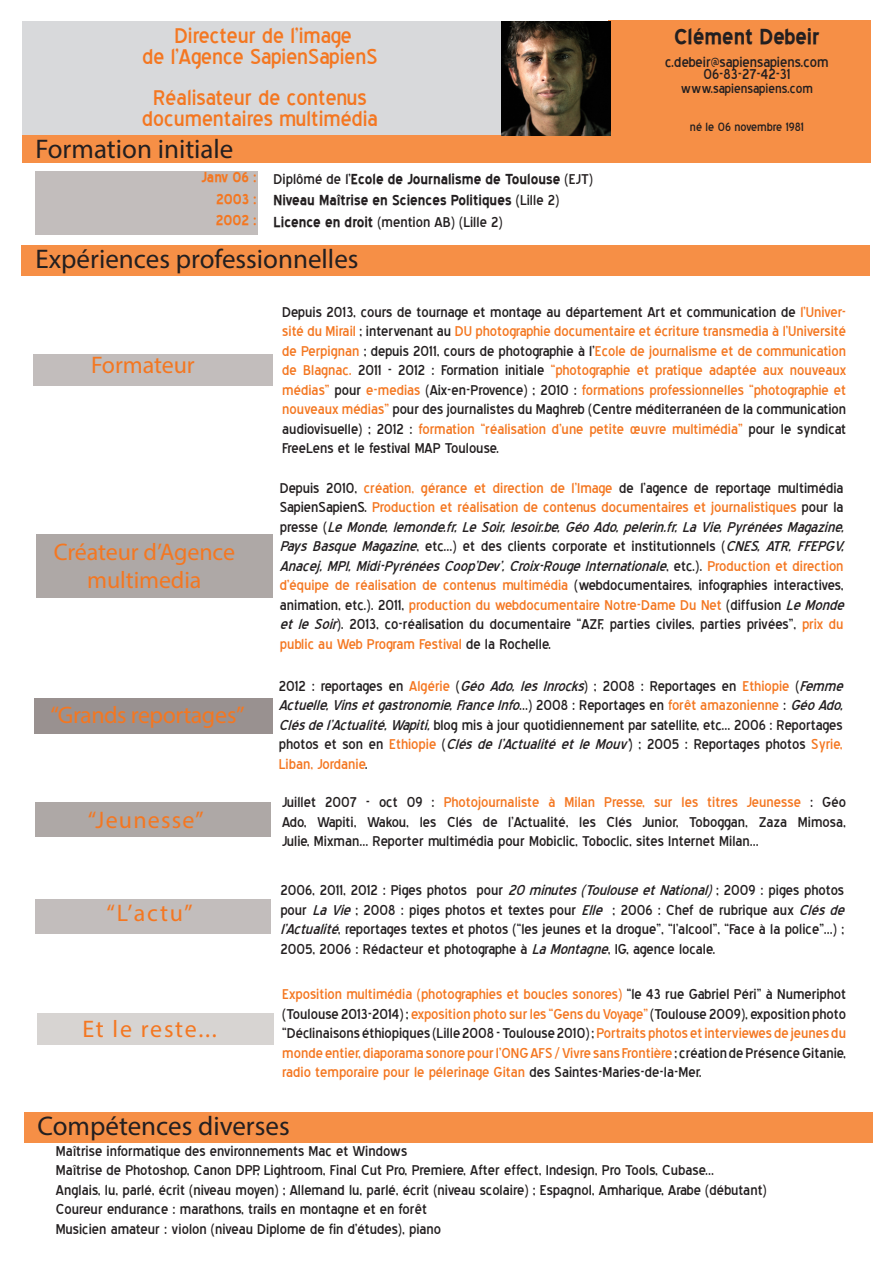
<style>
.page{position:relative;width:893px;height:1263px;background:#fff}
.page>*{position:absolute;margin:0;border:0;box-sizing:border-box;transform-origin:0 0}
.t1{font:27px/21px "Blue Highway";color:#f47721;text-align:center}
.t2{font:27px "Myriad Pro";color:#231f20}
.t3{font:700 27px "Blue Highway";color:#231f20}
.t4{font:24px/28.8px "Myriad Pro";letter-spacing:-.005em;color:#f47721;text-align:center}
.t5{font:24px "Myriad Pro";letter-spacing:.075em;color:#f47721}
.t6{font:24px "Myriad Pro";letter-spacing:.05em;color:#f47721}
.t7{font:18px/19.5px "Blue Highway";color:#231f20}
.t8{font:18px/19.5px "Blue Highway";color:#f47721;text-align:justify}
.t9{font:700 18px/21.6px "Blue Highway";color:#231f20}
.t10{font:700 18px/21.6px "Blue Highway";color:#f47721;text-align:justify}
.t11{font:16.5px "Blue Highway";color:#231f20}
.t12{font:15px "Blue Highway";color:#231f20}
.s1{font-weight:400}
.s2{color:#f47721}
.s3{font-style:italic}
.s4{color:#231f20}
</style>
<div class="page">
<div style="left:22px;top:21px;width:587px;height:115px;background:#d8d9db"></div>
<div style="left:22px;top:135px;width:849px;height:28px;background:#f68f46"></div>
<div style="left:35px;top:171px;width:223px;height:63px;background:#c2bdbc"></div>
<div style="left:21px;top:246px;width:849px;height:30px;background:#f68f46"></div>
<div style="left:34px;top:698px;width:238px;height:35px;background:#999190"></div>
<div style="left:24px;top:1112px;width:849px;height:30px;background:#f68f46"></div>
<div style="left:35px;top:802px;width:236px;height:35px;background:#aea8a6"></div>
<div style="left:35px;top:900px;width:236px;height:34px;background:#c2bdbc"></div>
<div style="left:38px;top:1013px;width:236px;height:32px;background:#d7d4d2"></div>
<div style="left:36px;top:534px;width:237px;height:63px;background:#aea8a6"></div>
<div style="left:608px;top:21px;width:263px;height:115px;background:#f68f46"></div>
<img style="left:504px;top:24px;width:104px;height:109px">
<div style="left:33px;top:354px;width:239px;height:32px;background:#c2bdbc"></div>
<h1 class="t1" style="left:142px;top:26px;width:237px">Directeur de l’image<br>de l’Agence SapienSapienS</h1>
<h1 class="t1" style="left:142px;top:87px;width:238px">Réalisateur de contenus documentaires multimédia</h1>
<h1 class="t2" style="left:35px;top:132px;width:200px">Formation initiale</h1>
<p class="t10" style="left:216px;top:167px;width:43px;text-indent:-14px">Janv 06 :<br>2003 :<br>2002 :</p>
<p class="t9" style="left:274px;top:168px;width:321px"><span class="s1">Diplômé de l’</span>Ecole de Journalisme de Toulouse <span class="s1">(EJT)<br></span>Niveau Maîtrise en Sciences Politiques <span class="s1">(Lille 2)<br></span>Licence en droit <span class="s1">(mention AB) (Lille 2)</span></p>
<h1 class="t2" style="left:35px;top:242px;width:325px">Expériences professionnelles</h1>
<h1 class="t3" style="left:674px;top:24px;width:147px">Clément Debeir</h1>
<p class="t7" style="left:665px;top:52px;width:165px">c.debeir@sapiensapiens.com</p>
<p class="t7" style="left:703px;top:65px;width:89px">06-83-27-42-31</p>
<p class="t11" style="left:681px;top:82px;width:134px">www.sapiensapiens.com</p>
<p class="t12" style="left:690px;top:121px;width:116px">né le 06 novembre 1981</p>
<h2 class="t4" style="left:91px;top:350px;width:105px">Formateur</h2>
<h2 class="t4" style="left:54px;top:537px;width:183px">Créateur d’Agence multimedia</h2>
<h2 class="t4" style="left:50px;top:700px;width:196px">“Grands reportages”</h2>
<h2 class="t6" style="left:88px;top:806px;width:117px">“Jeunesse”</h2>
<h2 class="t4" style="left:107px;top:898px;width:88px">“L’actu”</h2>
<h2 class="t5" style="left:82px;top:1014px;width:136px">Et le reste...</h2>
<p class="t7" style="left:282px;top:302px;width:565px;text-align:justify">Depuis 2013‚ cours de tournage et montage au département Art et communication de <span class="s2">l’Univer&shy;sité du Mirail</span> ; intervenant au <span class="s2">DU photographie documentaire et écriture transmedia à l’Université de Perpignan</span> ; depuis 2011‚ cours de photographie à l’<span class="s2">Ecole de journalisme et de communication de Blagnac.</span> 2011 - 2012 : Formation initiale <span class="s2">“photographie et pratique adaptée aux nouveaux médias”</span> pour <span class="s2">e-medias</span> (Aix-en-Provence) ; 2010 : <span class="s2">formations professionnelles “photographie et nouveaux médias”</span> pour des journalistes du Maghreb (Centre méditerranéen de la communication audiovisuelle) ; 2012 : <span class="s2">formation “réalisation d’une petite œuvre multimédia”</span> pour le syndicat FreeLens et le festival MAP Toulouse.</p>
<p class="t7" style="left:280px;top:478px;width:570px">Depuis 2010‚ <span class="s2">création‚ gérance et direction de l’Image</span> de l’agence de reportage multimédia SapienSapienS. <span class="s2">Production et réalisation de contenus documentaires et journalistiques</span> pour la p r e s s e ( <span class="s3">LeMonde‚lemonde.fr‚LeSoir‚lesoir.be‚GéoAdo‚pelerin.fr‚LaVie‚PyrénéesMagazine‚ Pays Basque Magazine</span>‚ etc...) et des clients corporate et institutionnels (<span class="s3">CNES‚ ATR‚ FFEPGV‚ Anacej‚MPI‚Midi-PyrénéesCoop’Dev’‚Croix-RougeInternationale</span>‚ e t c . ) . <span class="s2">P r o d u c t i o n e t d i r e c t i o n d’équipe de réalisation de contenus multimédia</span> (webdocumentaires‚ infographies interactives‚ animation‚ etc.). 2011‚ <span class="s2">production du webdocumentaire Notre-Dame Du Net</span> (diffusion <span class="s3">LeMonde et le Soir</span>). 2013‚ co-réalisation du documentaire “AZF‚ parties civiles‚ parties privées”‚ <span class="s2">prix du public au Web Program Festival</span> de la Rochelle.</p>
<p class="t7" style="left:279px;top:676px;width:570px">2012 : reportages en <span class="s2">Algérie</span> (<span class="s3">Géo Ado‚ les Inrocks</span>) ; 2008 : Reportages en <span class="s2">Ethiopie</span> (<span class="s3">Femme Actuelle‚Vinsetgastronomie‚FranceInfo</span>. . . ) 2 0 0 8 : R e p o r t a g e s e n <span class="s2">f o r ê t a m a z o n i e n n e</span> : <span class="s3">GéoAdo‚ Clésdel’Actualité‚Wapiti‚</span>blog mis à jour quotidiennement par satellite‚ etc... 2006 : Reportages photos et son en <span class="s2">Ethiopie</span> (<span class="s3">Clés de l’Actualité et le Mouv’</span>) ; 2005 : Reportages photos <span class="s2">Syrie‚ Liban‚ Jordanie</span>.</p>
<p class="t7" style="left:282px;top:793px;width:565px;text-align:justify">Juillet 2007 - oct 09 : <span class="s2">Photojournaliste à Milan Presse‚ sur les titres Jeunesse</span> : Géo Ado‚ Wapiti‚ Wakou‚ les Clés de l’Actualité‚ les Clés Junior‚ Toboggan‚ Zaza Mimosa‚ Julie‚ Mixman... Reporter multimédia pour Mobiclic‚ Toboclic‚ sites Internet Milan...</p>
<p class="t7" style="left:280px;top:881px;width:570px">2006‚ 2011‚ 2012 : Piges photos pour <span class="s3">20 minutes(ToulouseetNational)</span>; 2009 : piges photos pour <span class="s3">LaVie</span>; 2008 : piges photos et textes pour <span class="s3">Elle</span> ; 2006 : Chef de rubrique aux <span class="s3">Clésde l’Actualité</span>‚ reportages textes et photos (“les jeunes et la drogue”‚ “l’alcool”‚ “Face à la police”...) ; 2005‚ 2006 : Rédacteur et photographe à <span class="s3">LaMontagne</span>‚ IG‚ agence locale.</p>
<p class="t8" style="left:282px;top:985px;width:565px">Exposition multimédia (photographies et boucles sonores) <span class="s4">“le 43 rue Gabriel Péri” à Numeriphot (Toulouse 2013-2014) ;</span> exposition photo sur les “Gens du Voyage” <span class="s4">(Toulouse 2009)‚ exposition photo “Déclinaisons éthiopiques (Lille 2008 - Toulouse 2010) ;</span> Portraits photos et interviewes de jeunes du monde entier‚ diaporama sonore pour l’ONG AFS / Vivre sans Frontière <span class="s4">; création de Présence Gitanie‚ </span>radio temporaire pour le pélerinage Gitan <span class="s4">des Saintes-Maries-de-la-Mer.</span></p>
<h1 class="t2" style="left:37px;top:1109px;width:254px">Compétences diverses</h1>
<p class="t7" style="left:56px;top:1141px;width:712px">Maîtrise informatique des environnements Mac et Windows<br>Maîtrise de Photoshop‚ Canon DPP‚ Lightroom‚ Final Cut Pro‚ Premiere‚ After effect‚ Indesign‚ Pro Tools‚ Cubase...<br>Anglais‚ lu‚ parlé‚ écrit (niveau moyen) ; Allemand lu‚ parlé‚ écrit (niveau scolaire) ; Espagnol‚ Amharique‚ Arabe (débutant)<br>Coureur endurance : marathons‚ trails en montagne et en forêt<br>Musicien amateur : violon (niveau Diplome de fin d’études)‚ piano</p>
</div>
